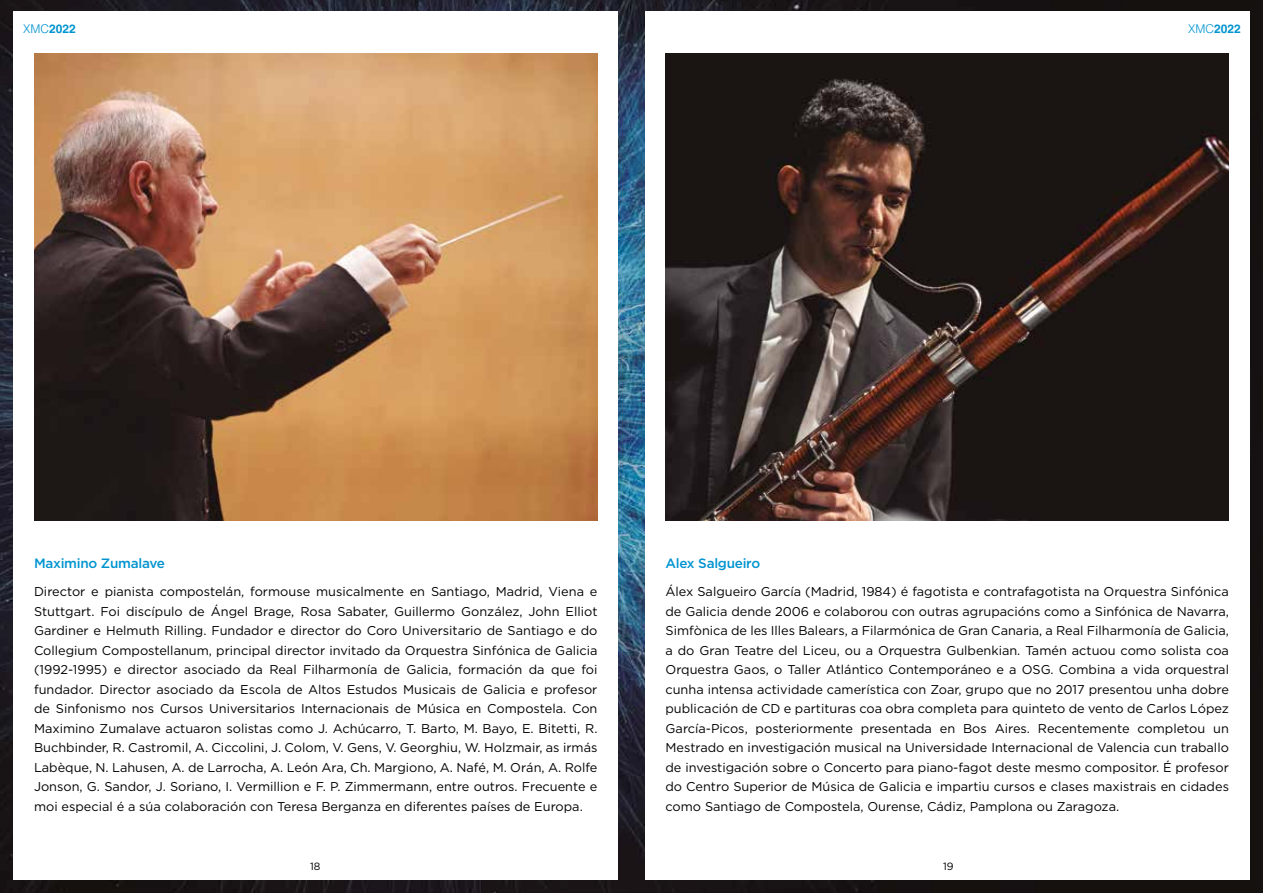
<style>
.page{position:relative;width:1263px;height:893px;background:#fff}
.page>*{position:absolute;margin:0;border:0;box-sizing:border-box;transform-origin:0 0}
.t1{font:500 13.5px "Gotham HTF";letter-spacing:-.02em;color:#0094d0}
.t2{font:12.75px/19.5px "Gotham HTF";color:#000;text-align:justify}
.t3{font:700 12px "Helvetica LT Std";color:#0094d0}
.t4{font:10.5px "Gotham HTF";color:#000}
.s1{font-family:"Helvetica";font-weight:300}
</style>
<div class="page">
<img style="left:0;top:0;width:1263px;height:893px">
<div style="left:13px;top:11px;width:604px;height:869px;background:#fff"></div>
<div style="left:646px;top:11px;width:604px;height:869px;background:#fff"></div>
<img style="left:34px;top:53px;width:563px;height:468px">
<img style="left:665px;top:53px;width:564px;height:468px">
<p class="t3" style="left:23px;top:21px;width:54px"><span class="s1">XMC</span>2022</p>
<p class="t3" style="left:1188px;top:21px;width:54px"><span class="s1">XMC</span>2022</p>
<p class="t1" style="left:34px;top:556px;width:132px">Maximino Zumalave</p>
<p class="t2" style="left:34px;top:582px;width:565px">Director e pianista compostelán, formouse musicalmente en Santiago, Madrid, Viena e Stuttgart. Foi discípulo de Ángel Brage, Rosa Sabater, Guillermo González, John Elliot Gardiner e Helmuth Rilling. Fundador e director do Coro Universitario de Santiago e do Collegium Compostellanum, principal director invitado da Orquestra Sinfónica de Galicia (1992-1995) e director asociado da Real Filharmonía de Galicia, formación da que foi fundador. Director asociado da Escola de Altos Estudos Musicais de Galicia e profesor de Sinfonismo nos Cursos Universitarios Internacionais de Música en Compostela. Con Maximino Zumalave actuaron solistas como J. Achúcarro, T. Barto, M. Bayo, E. Bitetti, R.<br>Buchbinder, R. Castromil, A. Ciccolini, J. Colom, V. Gens, V. Georghiu, W. Holzmair, as irmás Labèque, N. Lahusen, A. de Larrocha, A. León Ara, Ch. Margiono, A. Nafé, M. Orán, A. Rolfe Jonson, G. Sandor, J. Soriano, I. Vermillion e F. P. Zimmermann, entre outros. Frecuente e moi especial é a súa colaboración con Teresa Berganza en diferentes países de Europa.</p>
<p class="t1" style="left:665px;top:556px;width:96px">Alex Salgueiro</p>
<p class="t2" style="left:665px;top:582px;width:565px">Álex Salgueiro García (Madrid, 1984) é fagotista e contrafagotista na Orquestra Sinfónica de Galicia dende 2006 e colaborou con outras agrupacións como a Sinfónica de Navarra, Simfònica de les Illes Balears, a Filarmónica de Gran Canaria, a Real Filharmonía de Galicia, a do Gran Teatre del Liceu, ou a Orquestra Gulbenkian. Tamén actuou como solista coa Orquestra Gaos, o Taller Atlántico Contemporáneo e a OSG. Combina a vida orquestral cunha intensa actividade camerística con Zoar, grupo que no 2017 presentou unha dobre publicación de CD e partituras coa obra completa para quinteto de vento de Carlos López García-Picos, posteriormente presentada en Bos Aires. Recentemente completou un Mestrado en investigación musical na Universidade Internacional de Valencia cun traballo de investigación sobre o Concerto para piano-fagot deste mesmo compositor. É profesor do Centro Superior de Música de Galicia e impartiu cursos e clases maxistrais en cidades como Santiago de Compostela, Ourense, Cádiz, Pamplona ou Zaragoza.</p>
<p class="t4" style="left:310px;top:860px;width:12px">18</p>
<p class="t4" style="left:943px;top:860px;width:12px">19</p>
</div>
